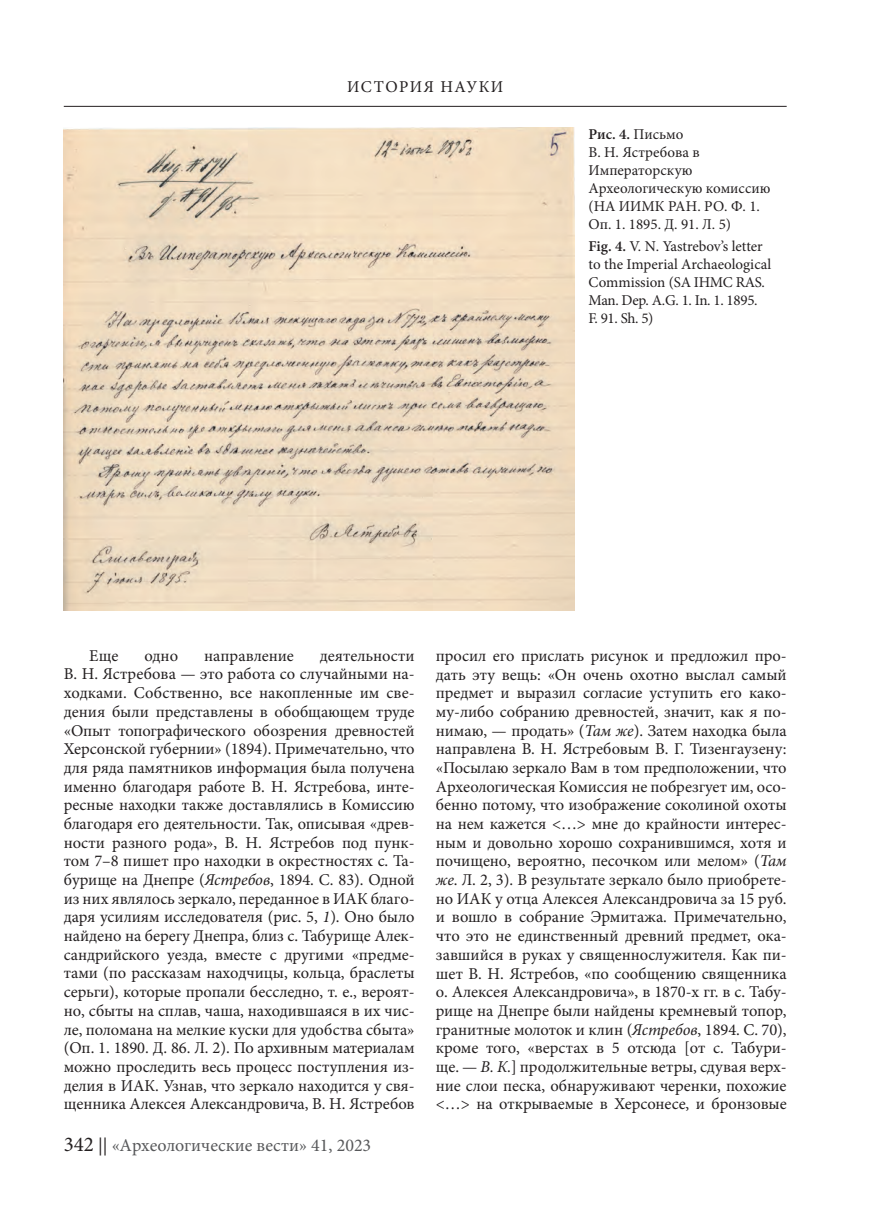
<style>
.page{position:relative;width:893px;height:1221px;background:#fff}
.page>*{position:absolute;margin:0;border:0;box-sizing:border-box;transform-origin:0 0}
.t1{font:18px "Minion Pro";color:#57585a}
.Текст{font:16.5px/18.8px "Minion Pro";letter-spacing:-.005em;color:#231f20;text-align:justify}
.Текст-2{font:16.5px "Minion Pro";letter-spacing:.085em;color:#231f20}
.Подписи{font:15px/18px "Minion Pro";color:#231f20}
.s1{font-weight:600}
.s2{font-style:italic}
.s3{font-size:21px;color:#231f20}
.s4{color:#231f20}
</style>
<div class="page">
<hr style="left:64px;top:106px;width:723px;height:1px;background:#231f20">
<img style="left:64px;top:128px;width:510px;height:482px">
<p class="Текст-2" style="left:347px;top:75px;width:157px">ИСТОРИЯ НАУКИ</p>
<p class="Подписи" style="left:588px;top:125px;width:183px"><span class="s1">Рис. 4.</span> Письмо<br>В. Н. Ястребова в<br>Императорскую<br>Археологическую комиссию (НА ИИМК РАН. РО. Ф. 1.<br>Оп. 1. 1895. Д. 91. Л. 5)</p>
<p class="Подписи" style="left:588px;top:237px;width:184px"><span class="s1">Fig. 4.</span> V. N. Yastrebov’s letter to the Imperial Archaeological<br>Commission (SA IHMC RAS.<br>Man. Dep. A.G. 1. In. 1. 1895.<br>F. 91. Sh. 5)</p>
<p class="Текст" style="left:89px;top:646px;width:31px">Еще</p>
<p class="Текст" style="left:144px;top:646px;width:35px">одно</p>
<p class="Текст" style="left:204px;top:646px;width:91px">направление</p>
<p class="Текст" style="left:64px;top:646px;width:352px;text-indent:256px">деятельности В. Н. Ястребова — это работа со случайными на&shy;ходками. Собственно, все накопленные им све&shy;дения были представлены в обобщающем труде «Опыт топографического обозрения древностей Херсонской губернии» (1894). Примечательно, что для ряда памятников информация была получена именно благодаря работе В. Н. Ястребова, инте&shy;ресные находки также доставлялись в Комиссию благодаря его деятельности. Так, описывая «древ&shy;ности разного рода», В. Н. Ястребов под пунк&shy;том 7–8 пишет про находки в окрестностях с. Та&shy;бурище на Днепре (<span class="s2">Ястребов</span>, 1894. С. 83). Одной из них являлось зеркало, переданное в ИАК благо&shy;даря усилиям исследователя (рис. 5, <span class="s2">1</span>). Оно было найдено на берегу Днепра, близ с. Табурище Алек&shy;сандрийского уезда, вместе с другими «предме&shy;тами (по рассказам находчицы, кольца, браслеты серьги), которые пропали бесследно, т. е., вероят&shy;но, сбыты на сплав, чаша, находившаяся в их чис&shy;ле, поломана на мелкие куски для удобства сбыта» (Оп. 1. 1890. Д. 86. Л. 2). По архивным материалам можно проследить весь процесс поступления из&shy;делия в ИАК. Узнав, что зеркало находится у свя&shy;щенника Алексея Александровича, В. Н. Ястребов</p>
<p class="Текст" style="left:436px;top:646px;width:352px">просил его прислать рисунок и предложил про&shy;дать эту вещь: «Он очень охотно выслал самый предмет и выразил согласие уступить его како&shy;му-либо собранию древностей, значит, как я по&shy;нимаю, — продать» (<span class="s2">Там же</span>). Затем находка была направлена В. Н. Ястребовым В. Г. Тизенгаузену: «Посылаю зеркало Вам в том предположении, что Археологическая Комиссия не побрезгует им, осо&shy;бенно потому, что изображение соколиной охоты на нем кажется &lt;…&gt; мне до крайности интерес&shy;ным и довольно хорошо сохранившимся, хотя и почищено, вероятно, песочком или мелом» (<span class="s2">Там же</span>. Л. 2, 3). В результате зеркало было приобрете&shy;но ИАК у отца Алексея Александровича за 15 руб. и вошло в собрание Эрмитажа. Примечательно, что это не единственный древний предмет, ока&shy;завшийся в руках у священнослужителя. Как пи&shy;шет В. Н. Ястребов, «по сообщению священника о. Алексея Александровича», в 1870-х гг. в с. Табу&shy;рище на Днепре были найдены кремневый топор, гранитные молоток и клин (<span class="s2">Ястребов</span>, 1894. С. 70), кроме того, «верстах в 5 отсюда [от с. Табури&shy;ще. — <span class="s2">В. К.</span>] продолжительные ветры, сдувая верх&shy;ние слои песка, обнаруживают черенки, похожие &lt;…&gt; на открываемые в Херсонесе, и бронзовые</p>
<p class="t1" style="left:64px;top:1133px;width:309px"><span class="s3">342</span> <span class="s4">||</span> «Археологические вести» 41, 2023</p>
</div>
